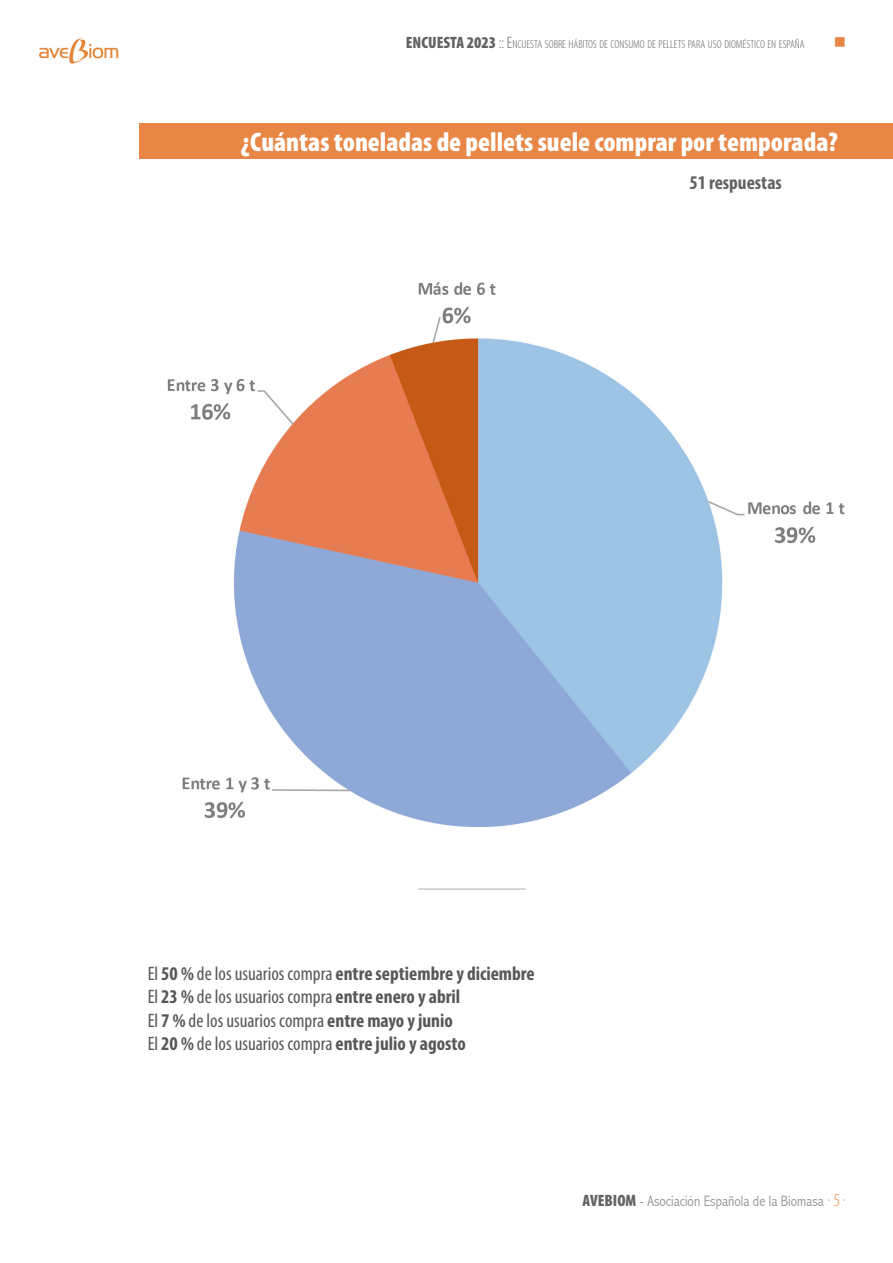
<style>
.page{position:relative;width:893px;height:1263px;background:#fff}
.page>*{position:absolute;margin:0;border:0;box-sizing:border-box;transform-origin:0 0}
.t1{font:900 condensed 27px "Myriad Pro";color:#fff}
.t2{font:condensed 19.5px "Myriad Pro";color:#57585a}
.t3{font:700 condensed 19.5px "Myriad Pro";color:#57585a}
.t4{font:700 condensed 19.5px "Myriad Pro";color:#636366}
.t5{font:16.5px "Wingdings";color:#e88745}
.t6{font:300 condensed 15px "Abadi";color:#939598}
.t7{font:300 condensed 11.55px "Myriad Pro";color:#636366}
.s1{font-weight:900;font-size:16.5px}
.s2{font-size:16.5px}
.s3{font-weight:400}
.s4{font-weight:700}
.s5{font-family:"Myriad Pro";font-weight:900;font-size:16.5px;color:#636366}
.s6{font-family:"Myriad Pro";font-size:18px;color:#e88745}
</style>
<div class="page">
<img style="left:39px;top:38px;width:80px;height:26px">
<div style="left:139px;top:123px;width:754px;height:35px;background:#e88745"></div>
<img style="left:167px;top:282px;width:678px;height:545px">
<hr style="left:418px;top:888px;width:108px;height:2px;background:#c7c8ca">
<p class="t7" style="left:406px;top:38px;width:400px"><span class="s1">ENCUESTA 2023</span> <span class="s2">:: E</span>NCUESTA SOBRE HÁBITOS DE CONSUMO DE PELLETS PARA USO DIOMÉSTICO EN ESPAÑA</p>
<p class="t5" style="left:834px;top:33px;width:14px">■</p>
<p class="t1" style="left:241px;top:125px;width:598px">¿Cuántas toneladas de pellets suele comprar por temporada?</p>
<p class="t4" style="left:689px;top:170px;width:94px">51 respuestas</p>
<p class="t3" style="left:148px;top:961px;width:388px"><span class="s3">El</span> 50 % <span class="s3">de los usuarios compra</span> entre septiembre y diciembre</p>
<p class="t2" style="left:148px;top:985px;width:314px">El <span class="s4">23 %</span> de los usuarios compra <span class="s4">entre enero y abril</span></p>
<p class="t2" style="left:148px;top:1008px;width:307px">El <span class="s4">7 %</span> de los usuarios compra <span class="s4">entre mayo y junio</span></p>
<p class="t2" style="left:148px;top:1032px;width:320px">El <span class="s4">20 %</span> de los usuarios compra <span class="s4">entre julio y agosto</span></p>
<p class="t6" style="left:582px;top:1192px;width:265px"><span class="s5">AVEBIOM</span> - Asociación Española de la Biomasa <span class="s6">· 5 ·</span></p>
</div>
